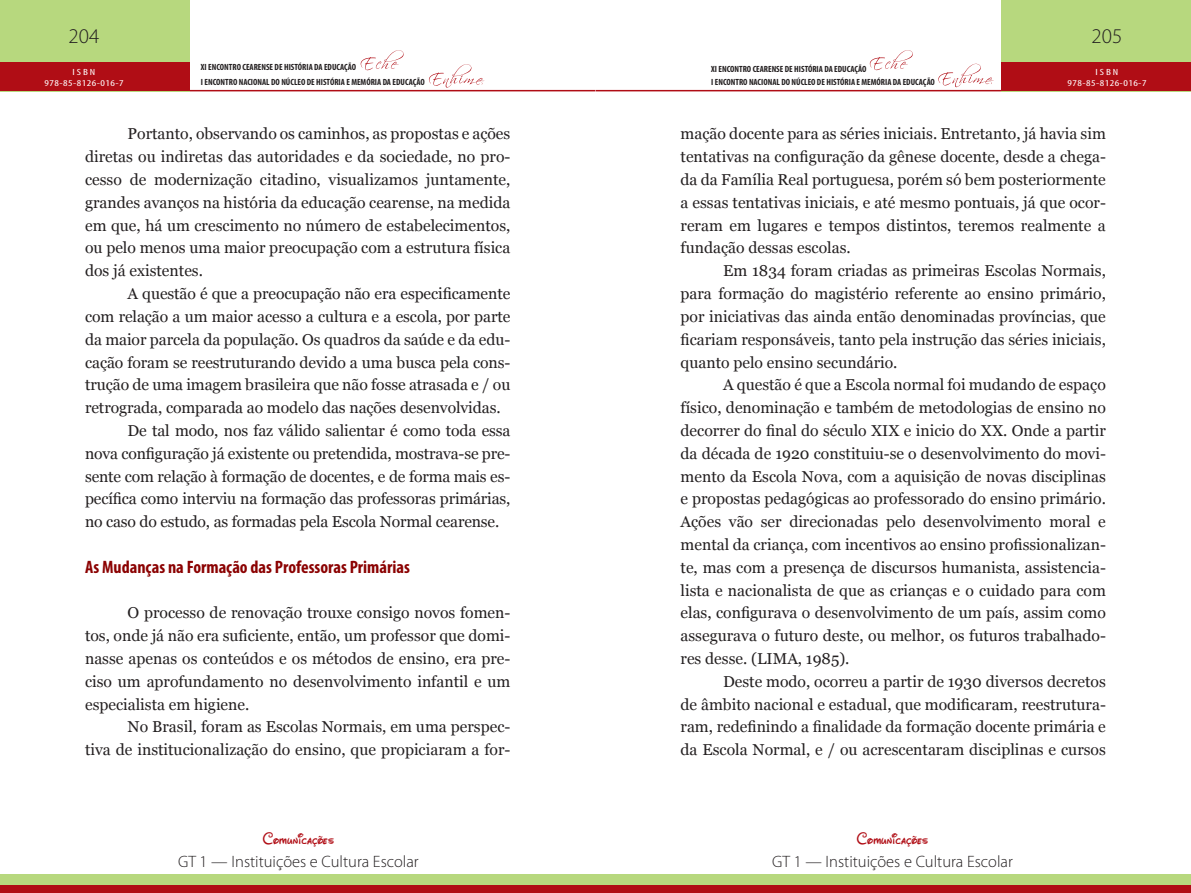
<style>
.page{position:relative;width:1191px;height:893px;background:#fff}
.page>*{position:absolute;margin:0;border:0;box-sizing:border-box;transform-origin:0 0}
.t1{font:300 21px "Myriad Pro";color:#231f20}
.TÍTULO_02{font:700 condensed 18px "Myriad Pro";color:#8b0202}
.t2{font:300 16.5px "Myriad Pro";color:#231f20}
.t3{font:16.5px "Waltograph";letter-spacing:.01em;color:#b00d15}
.t4{font:15.75px/22.8px "Georgia";color:#231f20;text-align:justify}
.t5{font:700 condensed 9px/15px "Myriad Pro";color:#231f20}
.t6{font:condensed 9px/10.8px "Myriad Pro";letter-spacing:.04em;color:#fff;text-align:center;scale:1.3 1}
</style>
<div class="page">
<hr style="left:189px;top:90px;width:406px;height:1px;background:#b00d15">
<hr style="left:595px;top:90px;width:407px;height:1px;background:#b00d15">
<div style="left:0;top:0;width:189px;height:91px;background:#b7d87e"></div>
<div style="left:1001px;top:0;width:190px;height:91px;background:#b7d87e"></div>
<div style="left:0;top:63px;width:189px;height:28px;background:#b00d15"></div>
<div style="left:1001px;top:63px;width:190px;height:28px;background:#b00d15"></div>
<svg style="left:361px;top:50px;width:43px;height:20px"></svg>
<svg style="left:869px;top:50px;width:43px;height:20px"></svg>
<svg style="left:429px;top:64px;width:55px;height:24px"></svg>
<svg style="left:938px;top:64px;width:55px;height:23px"></svg>
<div style="left:0;top:874px;width:595px;height:19px;background:#b7d87e"></div>
<div style="left:595px;top:874px;width:596px;height:19px;background:#b7d87e"></div>
<div style="left:0;top:885px;width:595px;height:8px;background:#b00d15"></div>
<div style="left:595px;top:885px;width:596px;height:8px;background:#b00d15"></div>
<h1 class="t1" style="left:69px;top:24px;width:32px">204</h1>
<h1 class="t1" style="left:1091px;top:24px;width:32px">205</h1>
<p class="t5" style="left:201px;top:60px;width:225px">XI ENCONTRO CEARENSE DE HISTÓRIA DA EDUCAÇÃO<br>I ENCONTRO NACIONAL DO NÚCLEO DE HISTÓRIA E MEMÓRIA DA EDUCAÇÃO</p>
<p class="t5" style="left:711px;top:62px;width:225px;line-height:13.2px">XI ENCONTRO CEARENSE DE HISTÓRIA DA EDUCAÇÃO<br>I ENCONTRO NACIONAL DO NÚCLEO DE HISTÓRIA E MEMÓRIA DA EDUCAÇÃO</p>
<p class="t6" style="left:44px;top:66px;width:62px">ISBN<br>978-85-8126-016-7</p>
<p class="t6" style="left:1067px;top:66px;width:62px">ISBN<br>978-85-8126-016-7</p>
<p class="t4" style="left:85px;top:123px;width:427px;text-indent:43px">Portanto, observando os caminhos, as propostas e ações diretas ou indiretas das autoridades e da sociedade, no pro&shy;cesso de modernização citadino, visualizamos juntamente, grandes avanços na história da educação cearense, na medida em que, há um crescimento no número de estabelecimentos, ou pelo menos uma maior preocupação com a estrutura física dos já existentes.</p>
<p class="t4" style="left:85px;top:283px;width:427px;text-indent:43px">A questão é que a preocupação não era especificamente com relação a um maior acesso a cultura e a escola, por parte da maior parcela da população. Os quadros da saúde e da edu&shy;cação foram se reestruturando devido a uma busca pela cons&shy;trução de uma imagem brasileira que não fosse atrasada e / ou retrograda, comparada ao modelo das nações desenvolvidas.</p>
<p class="t4" style="left:85px;top:419px;width:427px;text-indent:43px">De tal modo, nos faz válido salientar é como toda essa nova configuração já existente ou pretendida, mostrava-se pre&shy;sente com relação à formação de docentes, e de forma mais es&shy;pecífica como interviu na formação das professoras primárias, no caso do estudo, as formadas pela Escola Normal cearense.</p>
<p class="TÍTULO_02" style="left:85px;top:555px;width:326px">As Mudanças na Formação das Professoras Primárias</p>
<p class="t4" style="left:85px;top:602px;width:427px;text-indent:43px">O processo de renovação trouxe consigo novos fomen&shy;tos, onde já não era suficiente, então, um professor que domi&shy;nasse apenas os conteúdos e os métodos de ensino, era pre&shy;ciso um aprofundamento no desenvolvimento infantil e um especialista em higiene.</p>
<p class="t4" style="left:85px;top:716px;width:427px;text-align:right">No Brasil, foram as Escolas Normais, em uma perspec-<br>tiva de institucionalização do ensino, que propiciaram a for-</p>
<p class="t3" style="left:263px;top:826px;width:73px">Comunicações</p>
<p class="t2" style="left:178px;top:852px;width:242px">GT 1 — Instituições e Cultura Escolar</p>
<p class="t4" style="left:680px;top:123px;width:427px">mação docente para as séries iniciais. Entretanto, já havia sim tentativas na configuração da gênese docente, desde a chega&shy;da da Família Real portuguesa, porém só bem posteriormente a essas tentativas iniciais, e até mesmo pontuais, já que ocor&shy;reram em lugares e tempos distintos, teremos realmente a fundação dessas escolas.</p>
<p class="t4" style="left:680px;top:260px;width:427px;text-indent:43px">Em 1834 foram criadas as primeiras Escolas Normais, para formação do magistério referente ao ensino primário, por iniciativas das ainda então denominadas províncias, que ficariam responsáveis, tanto pela instrução das séries iniciais, quanto pelo ensino secundário.</p>
<p class="t4" style="left:680px;top:374px;width:427px;text-indent:43px">A questão é que a Escola normal foi mudando de espaço físico, denominação e também de metodologias de ensino no decorrer do final do século XIX e inicio do XX. Onde a partir da década de 1920 constituiu-se o desenvolvimento do movi&shy;mento da Escola Nova, com a aquisição de novas disciplinas e propostas pedagógicas ao professorado do ensino primário.<br>Ações vão ser direcionadas pelo desenvolvimento moral e mental da criança, com incentivos ao ensino profissionalizan&shy;te, mas com a presença de discursos humanista, assistencia&shy;lista e nacionalista de que as crianças e o cuidado para com elas, configurava o desenvolvimento de um país, assim como assegurava o futuro deste, ou melhor, os futuros trabalhado&shy;res desse. (LIMA, 1985).</p>
<p class="t4" style="left:680px;top:670px;width:427px;text-indent:43px">Deste modo, ocorreu a partir de 1930 diversos decretos de âmbito nacional e estadual, que modificaram, reestrutura&shy;ram, redefinindo a finalidade da formação docente primária e da Escola Normal, e / ou acrescentaram disciplinas e cursos</p>
<p class="t3" style="left:857px;top:826px;width:73px">Comunicações</p>
<p class="t2" style="left:772px;top:852px;width:242px">GT 1 — Instituições e Cultura Escolar</p>
</div>
